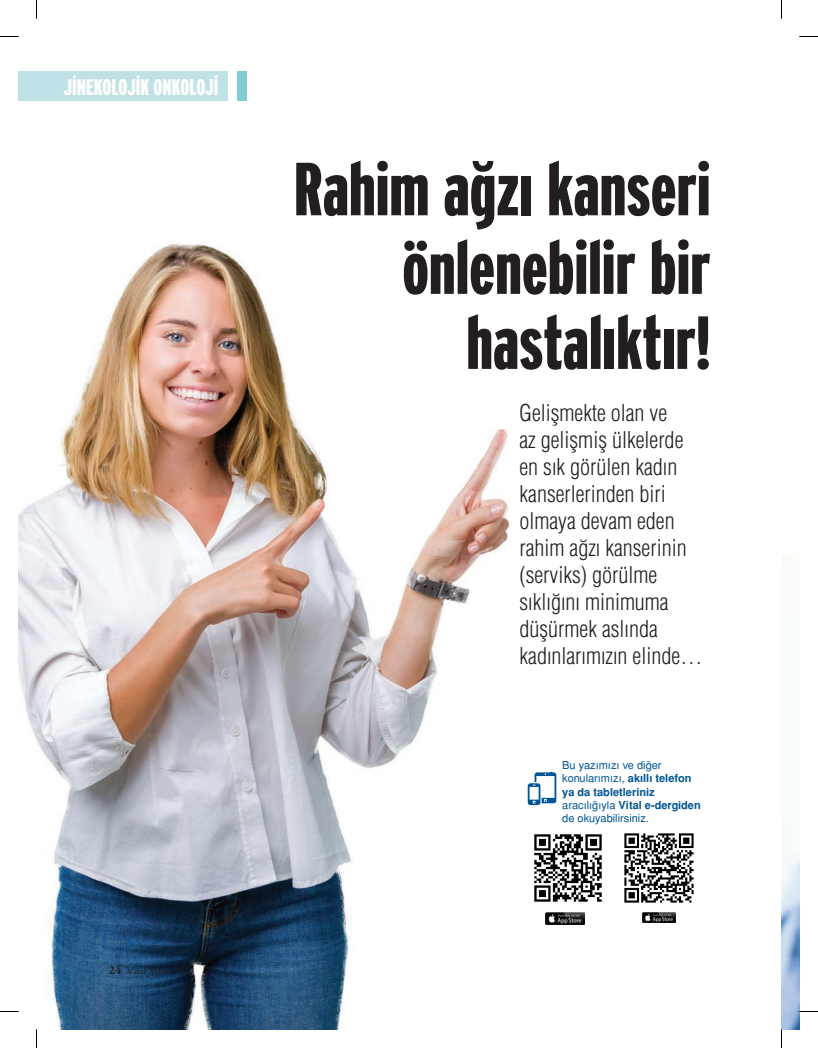
<style>
.page{position:relative;width:818px;height:1048px;background:#fff}
.page>*{position:absolute;margin:0;border:0;box-sizing:border-box;transform-origin:0 0}
.baslik_60{font:900 extra-condensed 75px/75px "Interstate";color:#231f20;text-align:right}
.spot{font:22.5px/27px "Helvetica Condensed Light Tr";color:#231f20}
.disiplin{font:900 extra-condensed 22.5px "Interstate";color:#fff}
.foto{font:11px/13.2px "Helvetica Normal Tr";color:#005595}
.t1{font:10px "Adobe Garamond Pro";color:#231f20}
.s1{font-weight:700;font-size:12.5px}
.s2{font-family:"Helvetica Tr";font-weight:700}
</style>
<div class="page">
<img style="left:781px;top:859px;width:17px;height:170px">
<img style="left:19px;top:242px;width:491px;height:787px">
<svg style="left:527px;top:771px;width:29px;height:34px"></svg>
<img style="left:545px;top:912px;width:39px;height:11px">
<img style="left:534px;top:834px;width:68px;height:68px">
<img style="left:642px;top:912px;width:33px;height:10px">
<img style="left:624px;top:833px;width:70px;height:70px">
<div style="left:237px;top:72px;width:9px;height:29px;background:#81ccd2"></div>
<div style="left:19px;top:72px;width:209px;height:29px;background:#c0e2e6"></div>
<svg style="left:0;top:36px;width:19px;height:1px"></svg>
<svg style="left:799px;top:36px;width:18px;height:1px"></svg>
<svg style="left:0;top:1011px;width:19px;height:1px"></svg>
<svg style="left:798px;top:1010px;width:19px;height:2px"></svg>
<svg style="left:36px;top:0;width:1px;height:19px"></svg>
<svg style="left:36px;top:1029px;width:1px;height:18px"></svg>
<p class="disiplin" style="left:64px;top:74px;width:156px">JİNEKOLOJİK ONKOLOJİ</p>
<p class="t1" style="left:108px;top:965px;width:87px"><span class="s1">24</span> Vital Mayıs 2019</p>
<p class="baslik_60" style="left:294px;top:151px;width:418px">Rahim ağzı kanseri</p>
<p class="baslik_60" style="left:402px;top:230px;width:309px">önlenebilir bir hastalıktır!</p>
<p class="spot" style="left:519px;top:399px;width:184px">Gelişmekte olan ve<br>az gelişmiş ülkelerde en sık görülen kadın kanserlerinden biri olmaya devam eden rahim ağzı kanserinin (serviks) görülme sıklığını minimuma düşürmek aslında kadınlarımızın elinde…</p>
<p class="foto" style="left:562px;top:758px;width:140px">Bu yazımızı ve diğer konularımızı, <span class="s2">akıllı telefon ya da tabletleriniz </span>aracılığıyla <span class="s2">Vital e-dergiden </span>de okuyabilirsiniz.</p>
</div>
